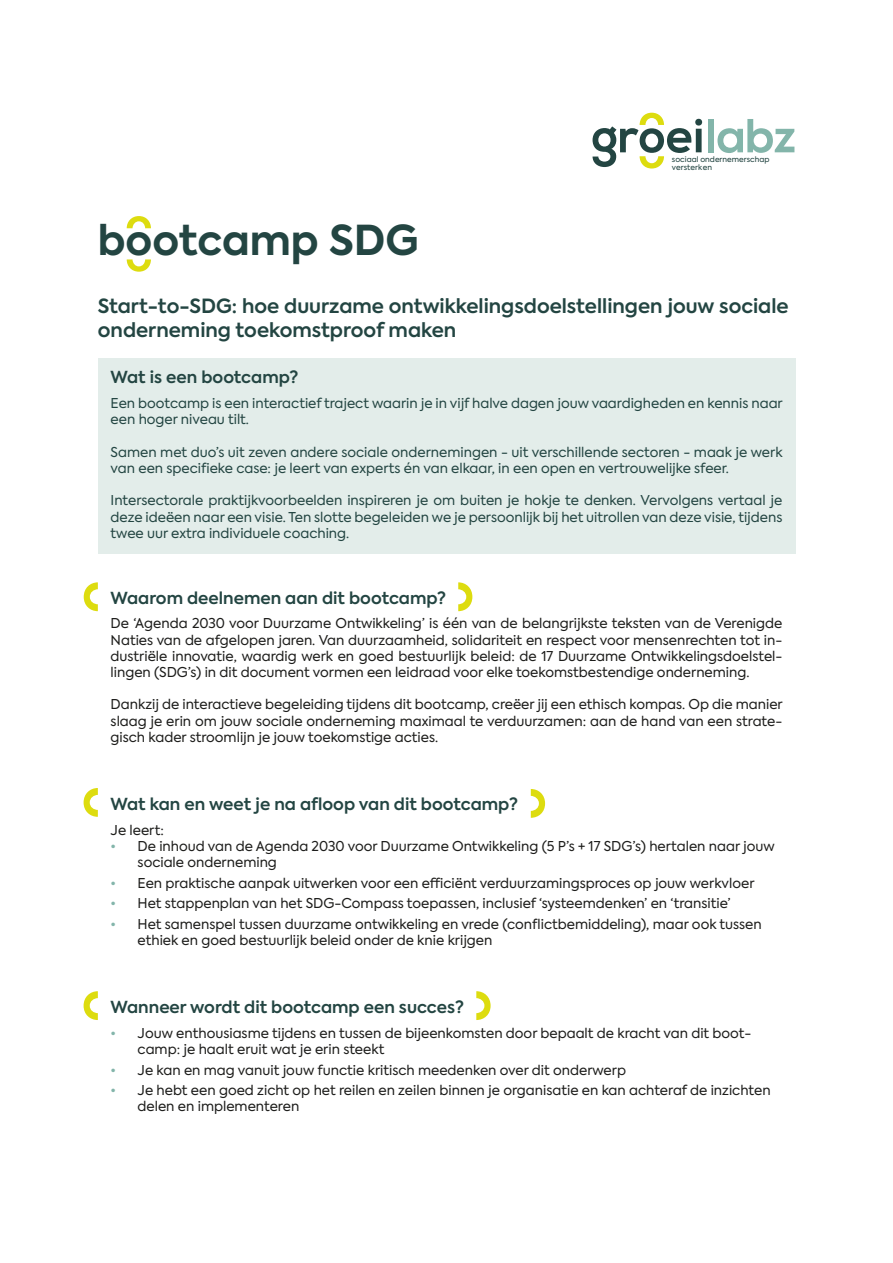
<style>
.page{position:relative;width:893px;height:1263px;background:#fff}
.page>*{position:absolute;margin:0;border:0;box-sizing:border-box;transform-origin:0 0}
.thema{font:700 40.95px "Axiforma";color:#234542}
.Titel_opleiding{font:600 19.5px/23.4px "Axiforma";color:#234542}
.Tussentitels{font:600 16.5px "Axiforma";color:#234542}
.bodytekst{font:13.5px/16.2px "Axiforma";color:#1d1d1b}
.bodytekst-2{font:13.5px/16.2px "Axiforma";color:#234542}
.t1{font:7.5px/8.1px "Axiforma";color:#234542}
.s1{color:#83b5aa}
</style>
<div class="page">
<div style="left:98px;top:358px;width:697px;height:195px;background:#e3edea"></div>
<svg style="left:531px;top:789px;width:14px;height:29px"></svg>
<svg style="left:84px;top:991px;width:14px;height:29px"></svg>
<svg style="left:84px;top:788px;width:14px;height:29px"></svg>
<svg style="left:84px;top:582px;width:14px;height:29px"></svg>
<svg style="left:476px;top:991px;width:15px;height:29px"></svg>
<svg style="left:458px;top:582px;width:14px;height:29px"></svg>
<div style="left:708px;top:119px;width:6px;height:33px;background:#83b5aa"></div>
<svg style="left:717px;top:119px;width:77px;height:34px"></svg>
<svg style="left:593px;top:113px;width:109px;height:56px"></svg>
<svg style="left:127px;top:259px;width:24px;height:13px"></svg>
<svg style="left:127px;top:216px;width:24px;height:12px"></svg>
<p class="thema" style="left:98px;top:212px;width:322px">bootcamp SDG</p>
<p class="t1" style="left:672px;top:155px;width:99px">sociaal ondernemerschap versterken</p>
<p class="Titel_opleiding" style="left:98px;top:295px;width:692px">Start-to-SDG: hoe duurzame ontwikkelingsdoelstellingen jouw sociale onderneming toekomstproof maken</p>
<p class="Tussentitels" style="left:111px;top:366px;width:189px">Wat is een bootcamp?</p>
<p class="bodytekst-2" style="left:111px;top:395px;width:674px">Een bootcamp is een interactief traject waarin je in vijf halve dagen jouw vaardigheden en kennis naar een hoger niveau tilt.</p>
<p class="bodytekst-2" style="left:111px;top:444px;width:673px">Samen met duo’s uit zeven andere sociale ondernemingen - uit verschillende sectoren - maak je werk van een specifieke case: je leert van experts én van elkaar, in een open en vertrouwelijke sfeer.</p>
<p class="bodytekst-2" style="left:111px;top:493px;width:673px;text-align:justify">Intersectorale praktijkvoorbeelden inspireren je om buiten je hokje te denken. Vervolgens vertaal je deze ideëen naar een visie. Ten slotte begeleiden we je persoonlijk bij het uitrollen van deze visie, tijdens twee uur extra individuele coaching.</p>
<p class="Tussentitels" style="left:111px;top:586px;width:337px">Waarom deelnemen aan dit bootcamp?</p>
<p class="bodytekst" style="left:111px;top:615px;width:673px;text-align:justify">De ‘Agenda 2030 voor Duurzame Ontwikkeling’ is één van de belangrijkste teksten van de Verenigde Naties van de afgelopen jaren. Van duurzaamheid, solidariteit en respect voor mensenrechten tot in&shy;dustriële innovatie, waardig werk en goed bestuurlijk beleid: de 17 Duurzame Ontwikkelingsdoelstel&shy;lingen (SDG’s) in dit document vormen een leidraad voor elke toekomstbestendige onderneming.</p>
<p class="bodytekst" style="left:111px;top:696px;width:674px;text-align:justify">Dankzij de interactieve begeleiding tijdens dit bootcamp, creëer jij een ethisch kompas. Op die manier slaag je erin om jouw sociale onderneming maximaal te verduurzamen: aan de hand van een strate&shy;gisch kader stroomlijn je jouw toekomstige acties.</p>
<p class="Tussentitels" style="left:111px;top:793px;width:409px">Wat kan en weet je na afloop van dit bootcamp?</p>
<p class="bodytekst" style="left:111px;top:822px;width:55px">Je leert:</p>
<p class="bodytekst" style="left:138px;top:838px;width:639px;text-indent:-27px"><span class="s1">•</span> De inhoud van de Agenda 2030 voor Duurzame Ontwikkeling (5 P’s + 17 SDG’s) hertalen naar jouw sociale onderneming</p>
<p class="bodytekst" style="left:111px;top:875px;width:645px"><span class="s1">•</span> Een praktische aanpak uitwerken voor een efficiënt verduurzamingsproces op jouw werkvloer</p>
<p class="bodytekst" style="left:111px;top:895px;width:621px"><span class="s1">•</span> Het stappenplan van het SDG-Compass toepassen, inclusief ‘systeemdenken’ en ‘transitie’</p>
<p class="bodytekst" style="left:138px;top:916px;width:626px;text-indent:-27px"><span class="s1">•</span> Het samenspel tussen duurzame ontwikkeling en vrede (conflictbemiddeling), maar ook tussen ethiek en goed bestuurlijk beleid onder de knie krijgen</p>
<p class="Tussentitels" style="left:111px;top:996px;width:355px">Wanneer wordt dit bootcamp een succes?</p>
<p class="bodytekst" style="left:138px;top:1025px;width:615px;text-indent:-27px"><span class="s1">•</span> Jouw enthousiasme tijdens en tussen de bijeenkomsten door bepaalt de kracht van dit boot&shy;camp: je haalt eruit wat je erin steekt</p>
<p class="bodytekst" style="left:111px;top:1062px;width:517px"><span class="s1">•</span> Je kan en mag vanuit jouw functie kritisch meedenken over dit onderwerp</p>
<p class="bodytekst" style="left:138px;top:1082px;width:634px;text-indent:-27px"><span class="s1">•</span> Je hebt een goed zicht op het reilen en zeilen binnen je organisatie en kan achteraf de inzichten delen en implementeren</p>
</div>
